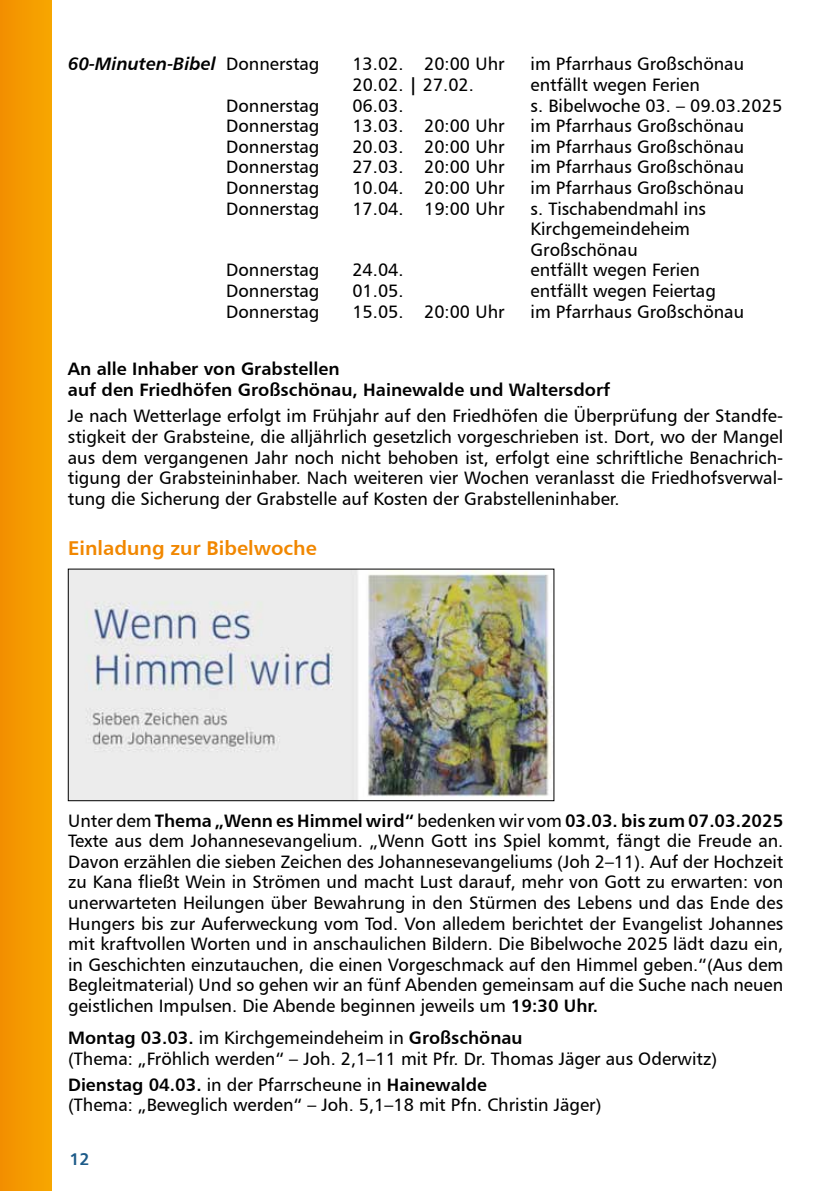
<style>
.page{position:relative;width:840px;height:1191px;background:#fff}
.page>*{position:absolute;margin:0;border:0;box-sizing:border-box;transform-origin:0 0}
.t1{font:20px "Humanist 777 BT Bold B";color:#f18700}
.t2{font:18px/20.6px "Humanist 777 BT Roman B";color:#000;text-align:justify}
.t3{font:18px/21px "Humanist 777 BT Bold B";color:#000}
.t4{font:18px "Humanist 777 BT Bold Italic B";color:#000}
.t5{font:17px "Humanist 777 BT Bold B";color:#1d5b89}
.s1{font-family:"Humanist 777 BT Roman B"}
.s2{font-family:"Humanist 777 BT Bold B"}
</style>
<div class="page">
<div style="left:0;top:0;width:51px;height:1191px;background:#f59a00"></div>
<img style="left:70px;top:571px;width:481px;height:228px">
<div style="left:68px;top:569px;width:486px;height:232px;border:1px solid #000"></div>
<p class="t4" style="left:68px;top:53px;width:253px">60-Minuten-Bibel <span class="s1">Donnerstag</span></p>
<p class="t2" style="left:352px;top:53px;width:153px">13.02. 20:00 Uhr</p>
<p class="t2" style="left:530px;top:53px;width:215px">im Pfarrhaus Großschönau</p>
<p class="t2" style="left:352px;top:74px;width:123px">20.02. <span class="s2">|</span> 27.02.</p>
<p class="t2" style="left:530px;top:74px;width:171px">entfällt wegen Ferien</p>
<p class="t2" style="left:226px;top:95px;width:95px">Donnerstag</p>
<p class="t2" style="left:352px;top:95px;width:53px">06.03.</p>
<p class="t2" style="left:530px;top:95px;width:253px">s. Bibelwoche 03. – 09.03.2025</p>
<p class="t2" style="left:226px;top:115px;width:95px">Donnerstag</p>
<p class="t2" style="left:352px;top:115px;width:153px">13.03. 20:00 Uhr</p>
<p class="t2" style="left:530px;top:115px;width:215px">im Pfarrhaus Großschönau</p>
<p class="t2" style="left:226px;top:136px;width:95px">Donnerstag</p>
<p class="t2" style="left:352px;top:136px;width:153px">20.03. 20:00 Uhr</p>
<p class="t2" style="left:530px;top:136px;width:215px">im Pfarrhaus Großschönau</p>
<p class="t2" style="left:226px;top:156px;width:95px">Donnerstag</p>
<p class="t2" style="left:352px;top:156px;width:153px">27.03. 20:00 Uhr</p>
<p class="t2" style="left:530px;top:156px;width:215px">im Pfarrhaus Großschönau</p>
<p class="t2" style="left:226px;top:177px;width:95px">Donnerstag</p>
<p class="t2" style="left:352px;top:177px;width:153px">10.04. 20:00 Uhr</p>
<p class="t2" style="left:530px;top:177px;width:215px">im Pfarrhaus Großschönau</p>
<p class="t2" style="left:226px;top:198px;width:95px">Donnerstag</p>
<p class="t2" style="left:352px;top:198px;width:153px">17.04. 19:00 Uhr</p>
<p class="t2" style="left:530px;top:198px;width:177px;text-align:left">s. Tischabendmahl ins<br>Kirchgemeindeheim<br>Großschönau</p>
<p class="t2" style="left:226px;top:259px;width:95px">Donnerstag</p>
<p class="t2" style="left:352px;top:259px;width:53px">24.04.</p>
<p class="t2" style="left:530px;top:259px;width:171px">entfällt wegen Ferien</p>
<p class="t2" style="left:226px;top:280px;width:95px">Donnerstag</p>
<p class="t2" style="left:352px;top:280px;width:53px">01.05.</p>
<p class="t2" style="left:530px;top:280px;width:187px">entfällt wegen Feiertag</p>
<p class="t2" style="left:226px;top:301px;width:95px">Donnerstag</p>
<p class="t2" style="left:352px;top:301px;width:153px">15.05. 20:00 Uhr</p>
<p class="t2" style="left:530px;top:301px;width:215px">im Pfarrhaus Großschönau</p>
<p class="t3" style="left:68px;top:358px;width:543px">An alle Inhaber von Grabstellen<br>auf den Friedhöfen Großschönau, Hainewalde und Waltersdorf</p>
<p class="t2" style="left:68px;top:405px;width:716px">Je nach Wetterlage erfolgt im Frühjahr auf den Friedhöfen die Überprüfung der Standfe&shy;stigkeit der Grabsteine, die alljährlich gesetzlich vorgeschrieben ist. Dort, wo der Mangel aus dem vergangenen Jahr noch nicht behoben ist, erfolgt eine schriftliche Benachrich&shy;tigung der Grabsteininhaber. Nach weiteren vier Wochen veranlasst die Friedhofsverwal&shy;tung die Sicherung der Grabstelle auf Kosten der Grabstelleninhaber.</p>
<p class="t1" style="left:68px;top:535px;width:250px">Einladung zur Bibelwoche</p>
<p class="t3" style="left:68px;top:809px;width:716px"><span class="s1">Unter dem</span> Thema „Wenn es Himmel wird“ <span class="s1">bedenken wir vom</span> 03.03. bis zum 07.03.2025</p>
<p class="t2" style="left:68px;top:830px;width:716px">Texte aus dem Johannesevangelium. „Wenn Gott ins Spiel kommt, fängt die Freude an.<br>Davon erzählen die sieben Zeichen des Johannesevangeliums (Joh 2–11). Auf der Hochzeit zu Kana fließt Wein in Strömen und macht Lust darauf, mehr von Gott zu erwarten: von unerwarteten Heilungen über Bewahrung in den Stürmen des Lebens und das Ende des Hungers bis zur Auferweckung vom Tod. Von alledem berichtet der Evangelist Johannes mit kraftvollen Worten und in anschaulichen Bildern. Die Bibelwoche 2025 lädt dazu ein, in Geschichten einzutauchen, die einen Vorgeschmack auf den Himmel geben.“(Aus dem Begleitmaterial) Und so gehen wir an fünf Abenden gemeinsam auf die Suche nach neuen geistlichen Impulsen. Die Abende beginnen jeweils um <span class="s2">19:30 Uhr.</span></p>
<p class="t3" style="left:68px;top:1026px;width:455px">Montag 03.03. <span class="s1">im Kirchgemeindeheim in</span> Großschönau</p>
<p class="t2" style="left:68px;top:1047px;width:650px">(Thema: „Fröhlich werden“ – Joh. 2,1–11 mit Pfr. Dr. Thomas Jäger aus Oderwitz)</p>
<p class="t3" style="left:68px;top:1073px;width:420px">Dienstag 04.03. <span class="s1">in der Pfarrscheune in</span> Hainewalde</p>
<p class="t2" style="left:68px;top:1094px;width:534px">(Thema: „Beweglich werden“ – Joh. 5,1–18 mit Pfn. Christin Jäger)</p>
<p class="t5" style="left:69px;top:1148px;width:22px">12</p>
</div>
